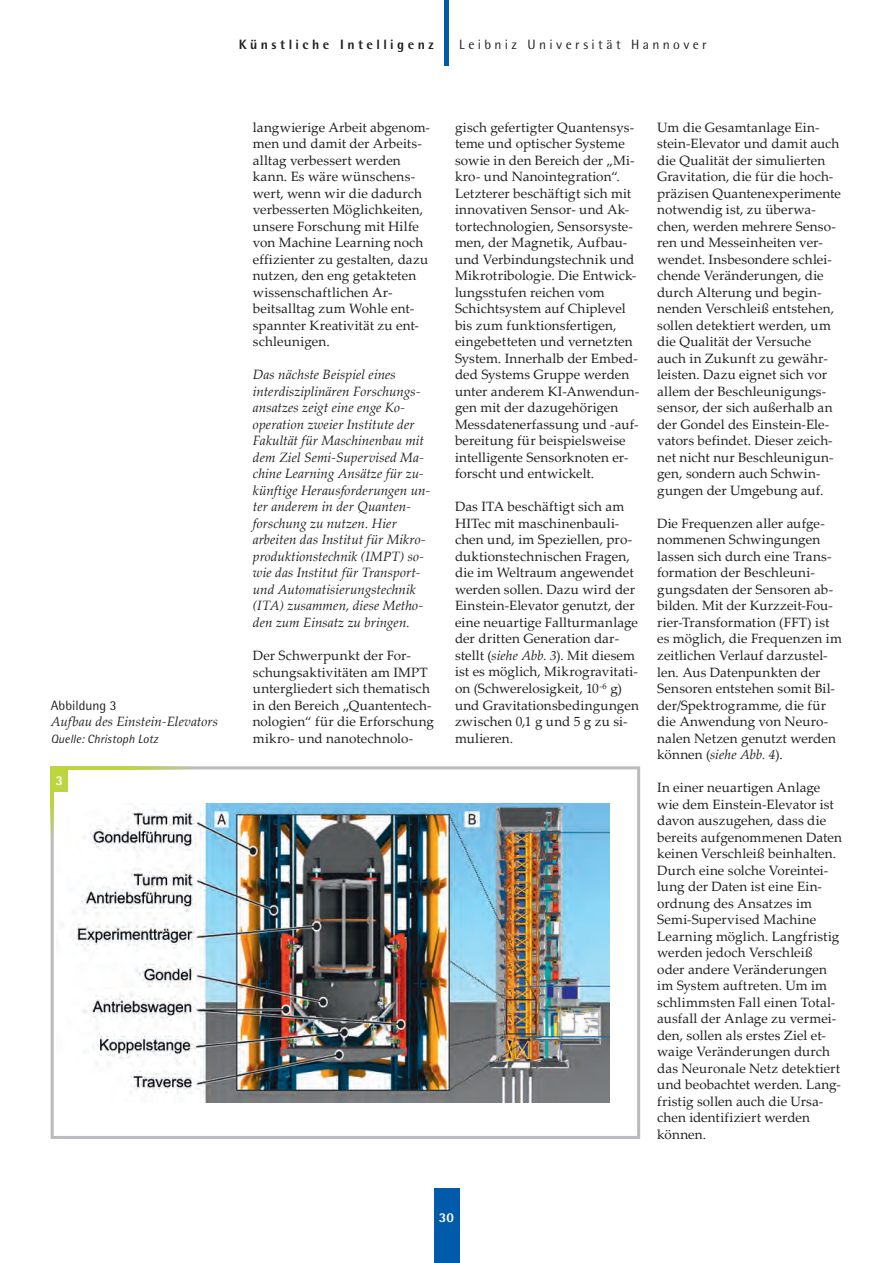
<style>
.page{position:relative;width:893px;height:1263px;background:#fff}
.page>*{position:absolute;margin:0;border:0;box-sizing:border-box;transform-origin:0 0}
.t1{font:13.5px/16.5px "Palatino Linotype";letter-spacing:.005em;color:#231f20}
.t2{font:italic 13.5px/16.5px "Palatino Linotype";letter-spacing:.005em;color:#231f20}
.t3{font:13.5px "Rotis Semi Sans";letter-spacing:.25em;color:#231f20}
.t4{font:800 13.5px "Rotis Semi Sans";letter-spacing:.255em;color:#231f20}
.t5{font:13.5px "Rotis Semi Sans";letter-spacing:.005em;color:#231f20}
.t6{font:800 13.5px "Rotis Semi Sans";color:#fff}
.t7{font:italic 12px "Rotis Semi Sans";letter-spacing:.005em;color:#231f20}
.s1{font-style:italic}
</style>
<div class="page">
<hr style="left:444px;top:0;width:4px;height:66px;background:#015aaa">
<div style="left:433px;top:1188px;width:26px;height:74px;background:#015aaa"></div>
<img style="left:61px;top:803px;width:548px;height:298px">
<div style="left:51px;top:766px;width:589px;height:372px;border:3px solid #babbbe"></div>
<hr style="left:51px;top:766px;width:3px;height:92px;background:#bdd63e">
<hr style="left:51px;top:766px;width:185px;height:3px;background:#bdd63e">
<div style="left:51px;top:766px;width:17px;height:26px;background:#bdd63e"></div>
<p class="t4" style="left:238px;top:36px;width:196px">Künstliche Intelligenz</p>
<p class="t3" style="left:459px;top:37px;width:249px">Leibniz Universität Hannover</p>
<p class="t5" style="left:51px;top:697px;width:67px">Abbildung 3</p>
<p class="t2" style="left:51px;top:712px;width:169px">Aufbau des Einstein-Elevators</p>
<p class="t7" style="left:51px;top:731px;width:109px">Quelle: Christoph Lotz</p>
<p class="t6" style="left:55px;top:771px;width:9px">3</p>
<p class="t1" style="left:253px;top:118px;width:179px">langwierige Arbeit abgenom&shy;men und damit der Arbeits&shy;alltag verbessert werden kann. Es wäre wünschens&shy;wert, wenn wir die dadurch verbesserten Möglichkeiten, unsere Forschung mit Hilfe von Machine Learning noch effizienter zu gestalten, dazu nutzen, den eng getakteten wissenschaftlichen Ar&shy;beitsalltag zum Wohle ent&shy;spannter Kreativität zu ent&shy;schleunigen.</p>
<p class="t2" style="left:253px;top:366px;width:179px">Das nächste Beispiel eines interdisziplinären Forschungs&shy;ansatzes zeigt eine enge Ko - operation zweier Institute der<br>Fa kultät für Maschinenbau mit dem Ziel Semi-Supervised Ma&shy;chine Learning Ansätze für zu&shy;künftige Herausforderungen un&shy;ter anderem in der Quan ten&shy;forschung zu nutzen. Hier<br>arbei ten das Institut für Mikro&shy;produktions technik (IMPT) so&shy;wie das Ins titut für Trans port&shy;und Automatisierungs technik (ITA) zusammen, diese Metho&shy;den zum Einsatz zu bringen.</p>
<p class="t1" style="left:253px;top:646px;width:183px">Der Schwerpunkt der For&shy;schungsaktivitäten am IMPT untergliedert sich thematisch in den Bereich „Quantentech&shy;nologien“ für die Erforschung mikro- und nanotechnolo-</p>
<p class="t1" style="left:455px;top:118px;width:186px">gisch gefertigter Quantensys&shy;teme und optischer Systeme sowie in den Bereich der „Mi&shy;kro- und Nanointegration“.<br>Letzterer beschäftigt sich mit innovativen Sensor- und Ak&shy;tortechnologien, Sensorsyste&shy;men, der Magnetik, Aufbau&shy;und Verbindungstechnik und<br>Mikrotribologie. Die Entwick&shy;lungsstufen reichen vom<br>Schichtsystem auf Chiplevel bis zum funktionsfertigen, eingebetteten und vernetzten<br>System. Innerhalb der Embed&shy;ded Systems Gruppe werden unter anderem KI-Anwendun&shy;gen mit der dazugehörigen<br>Messdatenerfassung und -auf&shy;bereitung für beispielsweise intelligente Sensorknoten er&shy;forscht und entwickelt.</p>
<p class="t1" style="left:455px;top:498px;width:185px">Das ITA beschäftigt sich am<br>HITec mit maschinenbauli&shy;chen und, im Speziellen, pro&shy;duktionstechnischen Fragen, die im Weltraum angewendet werden sollen. Dazu wird der<br>Einstein-Elevator genutzt, der eine neuartige Fallturmanlage der dritten Generation dar&shy;stellt (<span class="s1">siehe Abb. 3</span>). Mit diesem ist es möglich, Mikrogravitati&shy;on (Schwerelosigkeit, 10<sup>-6</sup> g) und Gravitationsbedingungen zwischen 0,1 g und 5 g zu si&shy;mulieren.</p>
<p class="t1" style="left:657px;top:118px;width:185px">Um die Gesamtanlage Ein&shy;stein-Elevator und damit auch die Qualität der simulierten<br>Gravitation, die für die hoch&shy;präzisen Quantenexperimente notwendig ist, zu überwa&shy;chen, werden mehrere Senso&shy;ren und Messeinheiten ver&shy;wendet. Insbesondere schlei&shy;chende Veränderungen, die durch Alterung und begin&shy;nenden Verschleiß entstehen, sollen detektiert werden, um die Qualität der Versuche auch in Zukunft zu gewähr&shy;leisten. Dazu eignet sich vor allem der Beschleunigungs&shy;sensor, der sich außerhalb an der Gondel des Einstein-Ele&shy;vators befindet. Dieser zeich&shy;net nicht nur Beschleunigun&shy;gen, sondern auch Schwin&shy;gungen der Umgebung auf.</p>
<p class="t1" style="left:657px;top:514px;width:186px">Die Frequenzen aller aufge&shy;nommenen Schwingungen lassen sich durch eine Trans&shy;formation der Beschleuni&shy;gungsdaten der Sensoren ab&shy;bilden. Mit der Kurzzeit-Fou&shy;rier-Transformation (FFT) ist es möglich, die Frequenzen im zeitlichen Verlauf darzustel&shy;len. Aus Datenpunkten der<br>Sensoren entstehen somit Bil&shy;der/Spektrogramme, die für die Anwendung von Neuro&shy;nalen Netzen genutzt werden können (<span class="s1">siehe Abb. 4</span>).</p>
<p class="t1" style="left:657px;top:778px;width:186px">In einer neuartigen Anlage wie dem Einstein-Elevator ist davon auszugehen, dass die bereits aufgenommenen Daten keinen Verschleiß beinhalten.<br>Durch eine solche Voreintei&shy;lung der Daten ist eine Ein&shy;ordnung des Ansatzes im<br>Semi-Supervised Machine<br>Learning möglich. Langfristig werden jedoch Verschleiß oder andere Veränderungen im System auftreten. Um im schlimmsten Fall einen Total&shy;ausfall der Anlage zu vermei&shy;den, sollen als erstes Ziel et&shy;waige Veränderungen durch das Neuronale Netz detektiert und beobachtet werden. Lang&shy;fristig sollen auch die Ursa&shy;chen identifiziert werden können.</p>
<p class="t6" style="left:439px;top:1207px;width:17px">30</p>
</div>
